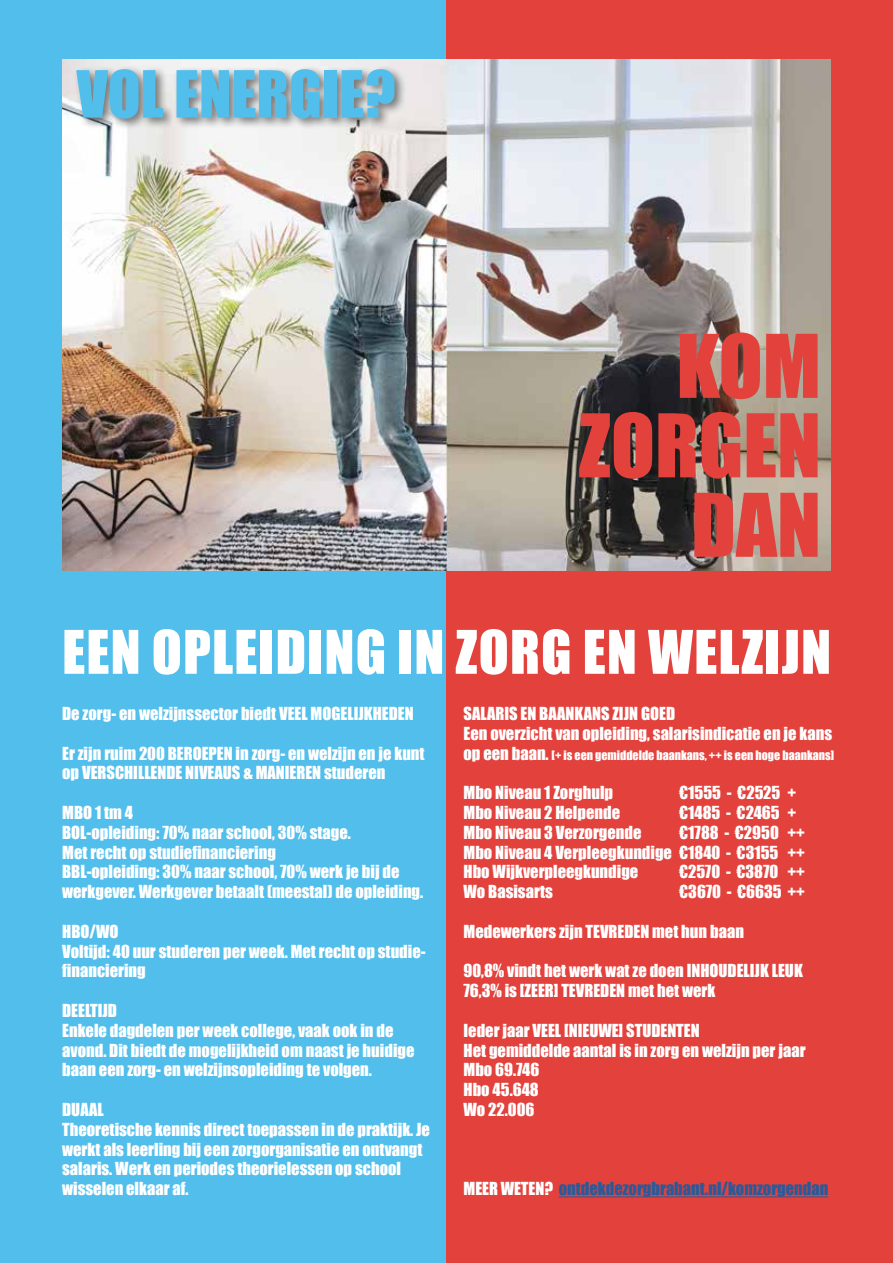
<style>
.page{position:relative;width:893px;height:1263px;background:#fff}
.page>*{position:absolute;margin:0;border:0;box-sizing:border-box;transform-origin:0 0}
.t1{font:81px/79.5px "Impact";color:#e2413c;text-align:right}
.t2{font:60px "Impact";color:#52beec}
.t3{font:55.5px "Impact";letter-spacing:.02em;color:#fff}
.t4{font:16.5px/19.8px "Impact";color:#fff}
.t5{font:16.5px "Impact";color:#275b9b}
.t6{font:12px "Impact";color:#fff}
.s1{font-size:16.5px}
.s2{color:#fff}
</style>
<div class="page">
<div style="left:0;top:0;width:446px;height:1263px;background:#52beec"></div>
<div style="left:446px;top:0;width:447px;height:1263px;background:#e2413c"></div>
<img style="left:62px;top:60px;width:769px;height:511px">
<div style="left:73px;top:65px;width:334px;height:66px;background:#000;opacity:.5"></div>
<hr style="left:559px;top:1196px;width:269px;height:1px;background:#275b9b">
<h2 class="t2" style="left:77px;top:48px;width:321px">VOL ENERGIE?</h2>
<h1 class="t1" style="left:579px;top:324px;width:244px">KOM<br>ZORGEN<br>DAN</h1>
<h3 class="t3" style="left:62px;top:609px;width:770px">EEN OPLEIDING IN ZORG EN WELZIJN</h3>
<p class="t4" style="left:62px;top:703px;width:353px">De zorg- en welzijnssector biedt VEEL MOGELIJKHEDEN</p>
<p class="t4" style="left:62px;top:743px;width:364px">Er zijn ruim 200 BEROEPEN in zorg- en welzijn en je kunt op VERSCHILLENDE NIVEAUS &amp; MANIEREN studeren</p>
<p class="t4" style="left:62px;top:802px;width:363px">MBO 1 tm 4<br>BOL-opleiding: 70% naar school, 30% stage.<br>Met recht op studiefinanciering<br>BBL-opleiding: 30% naar school, 70% werk je bij de werkgever. Werkgever betaalt (meestal) de opleiding.</p>
<p class="t4" style="left:62px;top:921px;width:365px">HBO/WO<br>Voltijd: 40 uur studeren per week. Met recht op studie&shy;financiering</p>
<p class="t4" style="left:62px;top:1000px;width:354px">DEELTIJD<br>Enkele dagdelen per week college, vaak ook in de avond. Dit biedt de mogelijkheid om naast je huidige baan een zorg- en welzijnsopleiding te volgen.</p>
<p class="t4" style="left:62px;top:1099px;width:369px">DUAAL<br>Theoretische kennis direct toepassen in de praktijk. Je werkt als leerling bij een zorgorganisatie en ontvangt salaris. Werk en periodes theorielessen op school wisselen elkaar af.</p>
<p class="t4" style="left:463px;top:703px;width:370px">SALARIS EN BAANKANS ZIJN GOED<br>Een overzicht van opleiding, salarisindicatie en je kans</p>
<p class="t6" style="left:463px;top:746px;width:372px"><span class="s1">op een baan.</span> [+ is een gemiddelde baankans, ++ is een hoge baankans]</p>
<p class="t4" style="left:463px;top:782px;width:151px">Mbo Niveau 1 Zorghulp</p>
<p class="t4" style="left:679px;top:782px;width:118px">€1555 - €2525 +</p>
<p class="t4" style="left:463px;top:802px;width:158px">Mbo Niveau 2 Helpende</p>
<p class="t4" style="left:679px;top:802px;width:118px">€1485 - €2465 +</p>
<p class="t4" style="left:463px;top:822px;width:180px">Mbo Niveau 3 Verzorgende</p>
<p class="t4" style="left:463px;top:822px;width:343px;text-align:justify;text-indent:216px">€1788 - €2950 ++ Mbo Niveau 4 Verpleegkundige €1840 - €3155 ++ Hbo Wijkverpleegkundige</p>
<p class="t4" style="left:679px;top:862px;width:127px">€2570 - €3870 ++</p>
<p class="t4" style="left:463px;top:881px;width:91px">Wo Basisarts</p>
<p class="t4" style="left:679px;top:881px;width:127px">€3670 - €6635 ++</p>
<p class="t4" style="left:463px;top:921px;width:282px">Medewerkers zijn TEVREDEN met hun baan</p>
<p class="t4" style="left:463px;top:961px;width:341px">90,8% vindt het werk wat ze doen INHOUDELIJK LEUK<br>76,3% is [ZEER] TEVREDEN met het werk</p>
<p class="t4" style="left:463px;top:1020px;width:344px">Ieder jaar VEEL [NIEUWE] STUDENTEN<br>Het gemiddelde aantal is in zorg en welzijn per jaar<br>Mbo 69.746<br>Hbo 45.648<br>Wo 22.006</p>
<p class="t5" style="left:463px;top:1176px;width:366px"><span class="s2">MEER WETEN?</span> ontdekdezorgbrabant.nl/komzorgendan</p>
</div>
